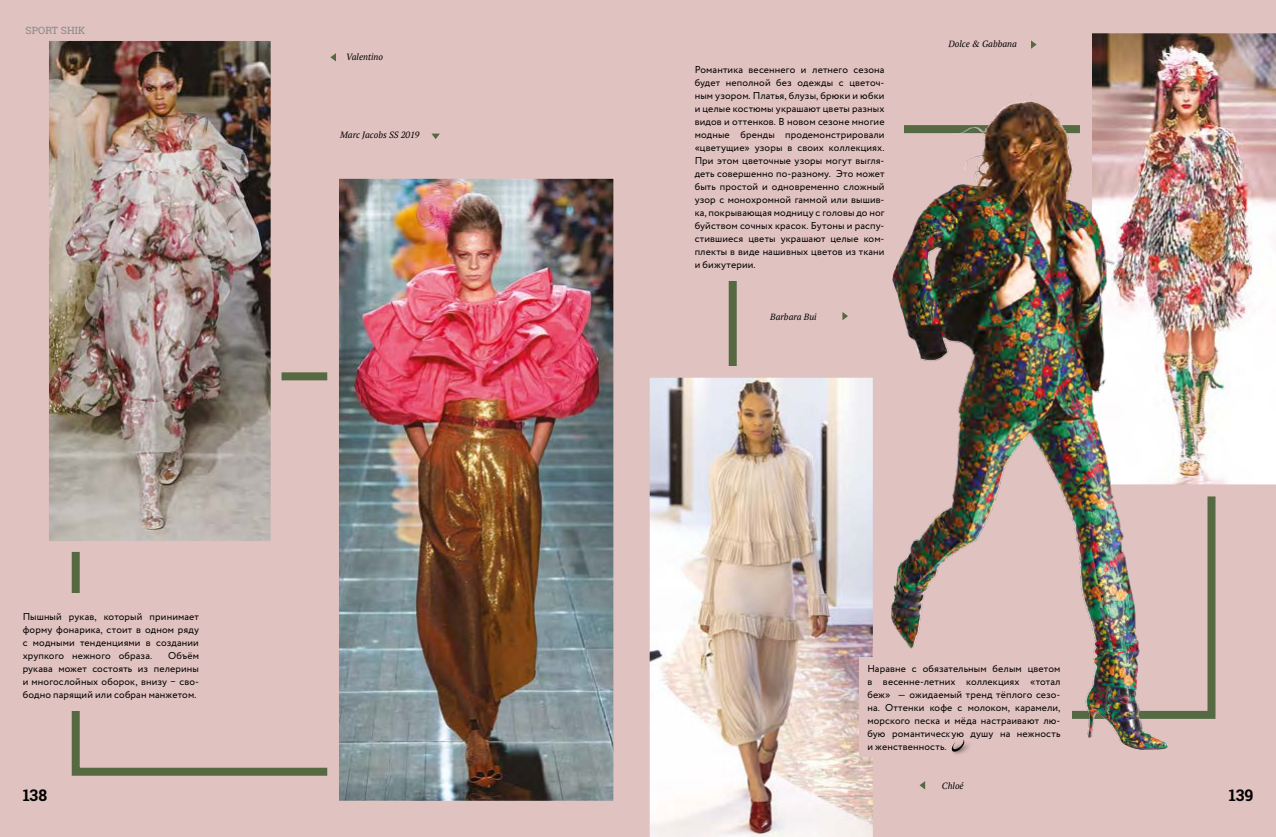
<style>
.page{position:relative;width:1276px;height:837px;background:#fff}
.page>*{position:absolute;margin:0;border:0;box-sizing:border-box;transform-origin:0 0}
.t1{font:700 16px "Roboto Slab";letter-spacing:-.005em;color:#000}
.t2{font:10px/13px "Circe";letter-spacing:.01em;color:#000;text-align:justify}
.t3{font:10px "Roboto Slab";letter-spacing:.01em;color:#878787}
.t4{font:italic 9px "PT Serif";color:#000}
</style>
<div class="page">
<div style="left:0;top:0;width:1276px;height:836px;background:#e0c2c0"></div>
<div style="left:72px;top:372px;width:284px;height:403px;border:8px solid #556a43"></div>
<img style="left:649px;top:377px;width:224px;height:459px">
<img style="left:1092px;top:33px;width:184px;height:452px">
<img style="left:50px;top:42px;width:219px;height:497px">
<div style="left:38px;top:30px;width:243px;height:521px;border:11px solid #e0c2c0"></div>
<div style="left:23px;top:593px;width:176px;height:117px;background:#e0c2c0"></div>
<img style="left:891px;top:95px;width:293px;height:655px">
<div style="left:835px;top:105px;width:68px;height:72px;background:#e0c2c0"></div>
<div style="left:1003px;top:677px;width:68px;height:72px;background:#e0c2c0"></div>
<div style="left:859px;top:656px;width:89px;height:100px;background:#e0c2c0"></div>
<div style="left:867px;top:658px;width:193px;height:92px;background:#e0c2c0"></div>
<svg style="left:1031px;top:40px;width:5px;height:9px"></svg>
<svg style="left:919px;top:781px;width:6px;height:8px"></svg>
<svg style="left:842px;top:312px;width:6px;height:8px"></svg>
<svg style="left:330px;top:53px;width:6px;height:8px"></svg>
<svg style="left:431px;top:133px;width:9px;height:6px"></svg>
<img style="left:340px;top:180px;width:272px;height:619px">
<div style="left:327px;top:167px;width:298px;height:645px;border:12px solid #e0c2c0"></div>
<img style="left:953px;top:744px;width:16px;height:10px">
<svg style="left:951px;top:739px;width:14px;height:13px"></svg>
<p class="t3" style="left:26px;top:24px;width:61px">SPORT SHIK</p>
<p class="t4" style="left:346px;top:51px;width:39px">Valentino</p>
<p class="t4" style="left:340px;top:129px;width:81px">Marc Jacobs SS 2019</p>
<p class="t2" style="left:23px;top:609px;width:178px">Пышный рукав, который принимает форму фонарика, стоит в одном ряду с модными тенденциями в создании хрупкого нежного образа.</p>
<p class="t2" style="left:23px;top:648px;width:178px;text-indent:145px">Объём рукава может состоять из пелерины и многослойных оборок, внизу ‒ сво&shy;бодно парящий или собран манжетом.</p>
<p class="t2" style="left:694px;top:63px;width:191px">Романтика весеннего и летнего сезона будет неполной без одежды с цветоч&shy;ным узором. Платья, блузы, брюки и юбки и целые костюмы украшают цветы разных видов и оттенков. В новом сезоне многие модные бренды продемонстрировали «цветущие» узоры в своих коллекциях.<br>При этом цветочные узоры могут выгля&shy;деть совершенно по-разному. Это может быть простой и одновременно сложный узор с монохромной гаммой или вышив&shy;ка, покрывающая модницу с головы до ног буйством сочных красок. Бутоны и распу&shy;стившиеся цветы украшают целые ком&shy;плекты в виде нашивных цветов из ткани и бижутерии.</p>
<p class="t4" style="left:770px;top:311px;width:48px">Barbara Bui</p>
<p class="t4" style="left:948px;top:38px;width:70px">Dolce &amp; Gabbana</p>
<p class="t2" style="left:867px;top:661px;width:195px">Наравне с обязательным белым цветом в весенне-летних коллекциях «тотал беж» — ожидаемый тренд тёплого сезо&shy;на. Оттенки кофе с молоком, карамели, морского песка и мёда настраивают лю&shy;бую романтическую душу на нежность и женственность.</p>
<p class="t4" style="left:942px;top:779px;width:23px">Chloé</p>
<h1 class="t1" style="left:23px;top:783px;width:26px">138</h1>
<h1 class="t1" style="left:1228px;top:783px;width:26px">139</h1>
</div>
